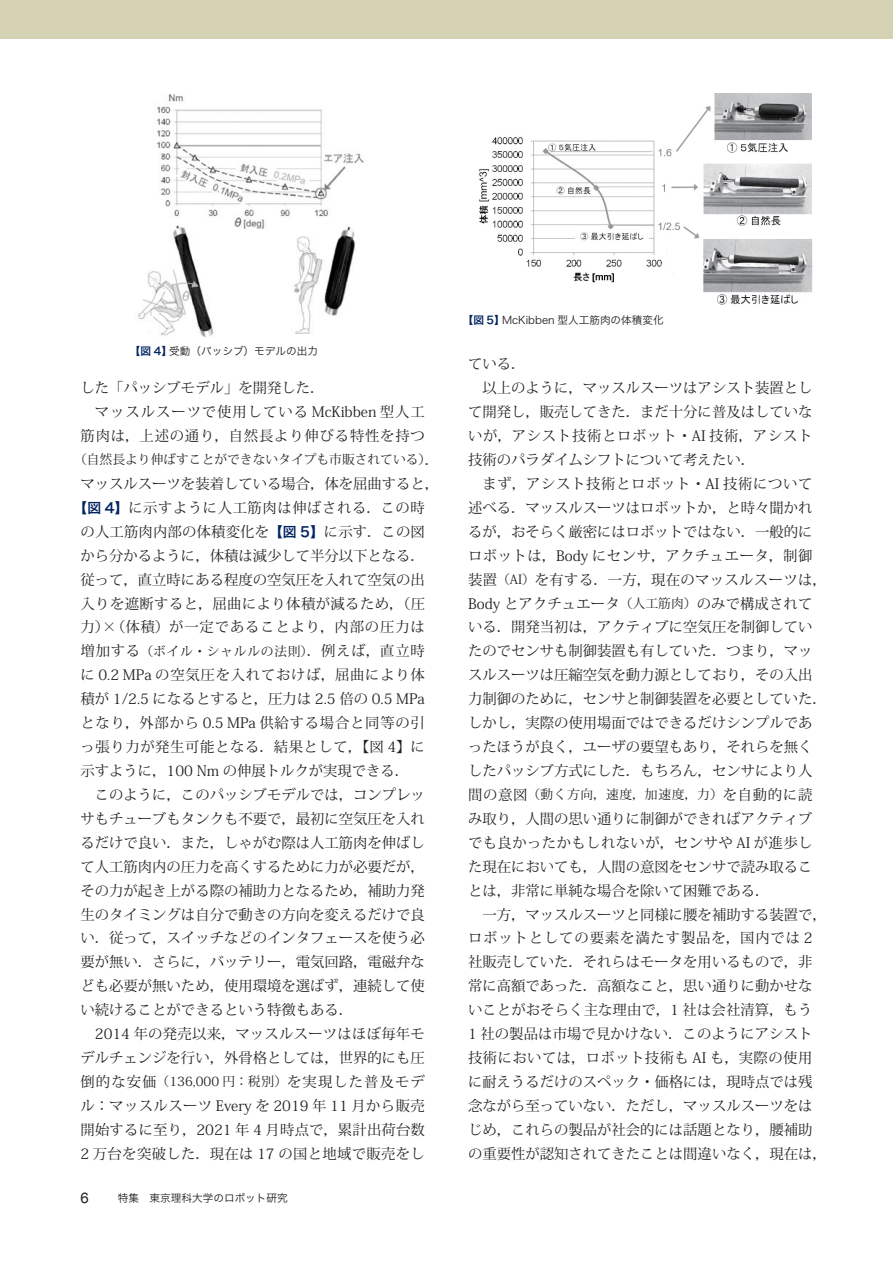
<style>
.page{position:relative;width:893px;height:1263px;background:#fff}
.page>*{position:absolute;margin:0;border:0;box-sizing:border-box;transform-origin:0 0}
.t1{font:14.85px "Helvetica Neue";color:#231f20}
.t2{font:14.4px/23.9px "Koz Min Pr 6 N";color:#231f20}
.t3{font:14.4px/23.9px "Koz Min Pr 6 N";letter-spacing:.055em;color:#231f20}
.t4{font:14.4px "Koz Min Pr 6 N";letter-spacing:.04em;color:#231f20}
.t5{font:14.4px "Koz Min Pr 6 N";letter-spacing:.03em;color:#231f20}
.t6{font:14.4px "Koz Min Pr 6 N";letter-spacing:.06em;color:#231f20}
.t7{font:12.75px "Koz Min Pr 6 N";color:#231f20}
.t8{font:12.75px "Koz Min Pr 6 N";letter-spacing:.05em;color:#231f20}
.t9{font:12.75px "Koz Min Pr 6 N";letter-spacing:.055em;color:#231f20}
.t10{font:10.65px "Hira Kaku Pro W3";color:#231f20}
.s1{font-family:"Hira Kaku Pro W6";color:#002361}
.s2{font-size:14.4px}
.s3{font-family:"Hira Kaku Pro W6";font-size:13.8px;color:#002361}
.s4{font-size:12.75px}
</style>
<div class="page">
<div style="left:0;top:0;width:893px;height:38px;background:#d5d2b4"></div>
<img style="left:138px;top:94px;width:226px;height:243px">
<img style="left:479px;top:94px;width:333px;height:211px">
<p class="t10" style="left:130px;top:342px;width:190px"><span class="s1">【図 4】</span>受動（パッシブ）モデルの出力</p>
<p class="t3" style="left:81px;top:376px;width:346px">した「パッシブモデル」を開発した．<br>　マッスルスーツで使用している McKibben 型人工筋肉は，上述の通り，自然長より伸びる特性を持つ</p>
<p class="t7" style="left:74px;top:452px;width:367px">（自然長より伸ばすことができないタイプも市販されている）<span class="s2">．</span></p>
<p class="t2" style="left:81px;top:472px;width:360px">マッスルスーツを装着している場合，体を屈曲すると，</p>
<p class="t4" style="left:74px;top:499px;width:353px"><span class="s3">【図 4】</span>に示すように人工筋肉は伸ばされる．この時</p>
<p class="t2" style="left:81px;top:520px;width:346px">の人工筋肉内部の体積変化を<span class="s3">【図 5】</span>に示す．この図</p>
<p class="t2" style="left:81px;top:544px;width:346px">から分かるように，体積は減少して半分以下となる．</p>
<p class="t2" style="left:81px;top:568px;width:346px">従って，直立時にある程度の空気圧を入れて空気の出</p>
<p class="t5" style="left:81px;top:595px;width:346px">入りを遮断すると，屈曲により体積が減るため，（圧</p>
<p class="t6" style="left:81px;top:619px;width:346px">力）×（体積）が一定であることより，内部の圧力は</p>
<p class="t9" style="left:81px;top:644px;width:346px"><span class="s2">増加する</span>（ボイル・シャルルの法則）<span class="s2">．例えば，直立時</span></p>
<p class="t2" style="left:81px;top:663px;width:346px">に 0.2 MPa の空気圧を入れておけば，屈曲により体積が 1/2.5 になるとすると，圧力は 2.5 倍の 0.5 MPaとなり，外部から 0.5 MPa 供給する場合と同等の引っ張り力が発生可能となる．結果として，【図 4】に示すように，100 Nm の伸展トルクが実現できる．　このように，このパッシブモデルでは，コンプレッサもチューブもタンクも不要で，最初に空気圧を入れるだけで良い．また，しゃがむ際は人工筋肉を伸ばして人工筋肉内の圧力を高くするために力が必要だが，その力が起き上がる際の補助力となるため，補助力発生のタイミングは自分で動きの方向を変えるだけで良い．従って，スイッチなどのインタフェースを使う必要が無い．さらに，バッテリー，電気回路，電磁弁なども必要が無いため，使用環境を選ばず，連続して使い続けることができるという特徴もある．<br>　2014 年の発売以来，マッスルスーツはほぼ毎年モデルチェンジを行い，外骨格としては，世界的にも圧倒的な安価<span class="s4">（136,000 円：税別）</span>を実現した普及モデル：マッスルスーツ Every を 2019 年 11 月から販売開始するに至り，2021 年 4 月時点で，累計出荷台数<br>2 万台を突破した．現在は 17 の国と地域で販売をし</p>
<p class="t1" style="left:81px;top:1187px;width:10px">6</p>
<p class="t10" style="left:118px;top:1189px;width:172px">特集　東京理科大学のロボット研究</p>
<p class="t10" style="left:463px;top:310px;width:203px"><span class="s1">【図 5】</span>McKibben 型人工筋肉の体積変化</p>
<p class="t2" style="left:468px;top:352px;width:360px">ている．<br>　以上のように，マッスルスーツはアシスト装置として開発し，販売してきた．まだ十分に普及はしていないが，アシスト技術とロボット・AI 技術，アシスト技術のパラダイムシフトについて考えたい．<br>　まず，アシスト技術とロボット・AI 技術について述べる．マッスルスーツはロボットか，と時々聞かれるが，おそらく厳密にはロボットではない．一般的にロボットは，Body にセンサ，アクチュエータ，制御装置<span class="s4">（AI）</span>を有する．一方，現在のマッスルスーツは，<br>Body とアクチュエータ<span class="s4">（人工筋肉）</span>のみで構成されている．開発当初は，アクティブに空気圧を制御していたのでセンサも制御装置も有していた．つまり，マッスルスーツは圧縮空気を動力源としており，その入出力制御のために，センサと制御装置を必要としていた．しかし，実際の使用場面ではできるだけシンプルであったほうが良く，ユーザの要望もあり，それらを無くしたパッシブ方式にした．もちろん，センサにより人</p>
<p class="t8" style="left:468px;top:787px;width:346px"><span class="s2">間の意図</span>（動く方向，速度，加速度，力）<span class="s2">を自動的に読</span></p>
<p class="t2" style="left:468px;top:807px;width:360px">み取り，人間の思い通りに制御ができればアクティブでも良かったかもしれないが，センサや AI が進歩した現在においても，人間の意図をセンサで読み取ることは，非常に単純な場合を除いて困難である．<br>　一方，マッスルスーツと同様に腰を補助する装置で，ロボットとしての要素を満たす製品を，国内では 2社販売していた．それらはモータを用いるもので，非常に高額であった．高額なこと，思い通りに動かせないことがおそらく主な理由で，1 社は会社清算，もう<br>1 社の製品は市場で見かけない．このようにアシスト技術においては，ロボット技術も AI も，実際の使用に耐えうるだけのスペック・価格には，現時点では残念ながら至っていない．ただし，マッスルスーツをはじめ，これらの製品が社会的には話題となり，腰補助の重要性が認知されてきたことは間違いなく，現在は，</p>
</div>
